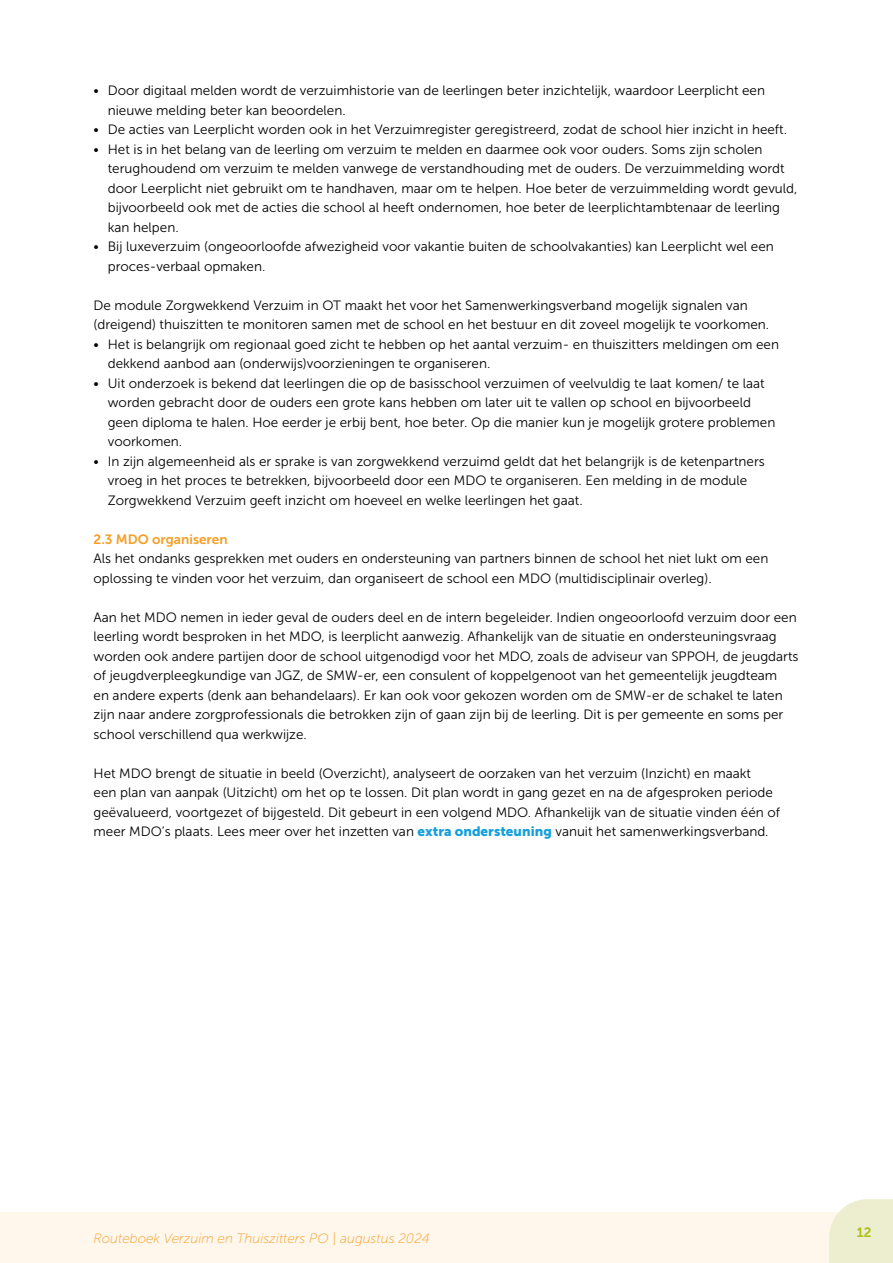
<style>
.page{position:relative;width:893px;height:1263px;background:#fff}
.page>*{position:absolute;margin:0;border:0;box-sizing:border-box;transform-origin:0 0}
.t1{font:13.5px/19.5px "Museo Sans 300";color:#000}
.t2{font:italic 13.5px "Museo Sans 100";color:#f59e24}
.t3{font:13.5px "Museo Sans 700";color:#f59e24}
.t4{font:13.5px "Museo Sans 700";color:#aebd14}
.s1{font-family:"Museo Sans 900";color:#169fdb}
</style>
<div class="page">
<div style="left:0;top:1212px;width:893px;height:51px;background:#fff6ec"></div>
<svg style="left:829px;top:1199px;width:64px;height:64px"></svg>
<p class="t1" style="left:108px;top:81px;width:659px;text-indent:-14px">• Door digitaal melden wordt de verzuimhistorie van de leerlingen beter inzichtelijk, waardoor Leerplicht een nieuwe melding beter kan beoordelen.</p>
<p class="t1" style="left:94px;top:120px;width:695px">• De acties van Leerplicht worden ook in het Verzuimregister geregistreerd, zodat de school hier inzicht in heeft.</p>
<p class="t1" style="left:108px;top:139px;width:691px;text-indent:-14px">• Het is in het belang van de leerling om verzuim te melden en daarmee ook voor ouders. Soms zijn scholen terughoudend om verzuim te melden vanwege de verstandhouding met de ouders. De verzuimmelding wordt door Leerplicht niet gebruikt om te handhaven, maar om te helpen. Hoe beter de verzuimmelding wordt gevuld, bijvoorbeeld ook met de acties die school al heeft ondernomen, hoe beter de leerplichtambtenaar de leerling kan helpen.</p>
<p class="t1" style="left:108px;top:237px;width:668px;text-indent:-14px">• Bij luxeverzuim (ongeoorloofde afwezigheid voor vakantie buiten de schoolvakanties) kan Leerplicht wel een proces-verbaal opmaken.</p>
<p class="t1" style="left:94px;top:295px;width:677px">De module Zorgwekkend Verzuim in OT maakt het voor het Samenwerkingsverband mogelijk signalen van (dreigend) thuiszitten te monitoren samen met de school en het bestuur en dit zoveel mogelijk te voorkomen.</p>
<p class="t1" style="left:108px;top:334px;width:673px;text-indent:-14px">• Het is belangrijk om regionaal goed zicht te hebben op het aantal verzuim- en thuiszitters meldingen om een dekkend aanbod aan (onderwijs)voorzieningen te organiseren.</p>
<p class="t1" style="left:108px;top:373px;width:669px;text-indent:-14px">• Uit onderzoek is bekend dat leerlingen die op de basisschool verzuimen of veelvuldig te laat komen/ te laat worden gebracht door de ouders een grote kans hebben om later uit te vallen op school en bijvoorbeeld geen diploma te halen. Hoe eerder je erbij bent, hoe beter. Op die manier kun je mogelijk grotere problemen voorkomen.</p>
<p class="t1" style="left:108px;top:451px;width:658px;text-indent:-14px">• In zijn algemeenheid als er sprake is van zorgwekkend verzuimd geldt dat het belangrijk is de ketenpartners vroeg in het proces te betrekken, bijvoorbeeld door een MDO te organiseren. Een melding in de module<br>Zorgwekkend Verzuim geeft inzicht om hoeveel en welke leerlingen het gaat.</p>
<p class="t3" style="left:94px;top:531px;width:136px">2.3 MDO organiseren</p>
<p class="t1" style="left:94px;top:549px;width:676px">Als het ondanks gesprekken met ouders en ondersteuning van partners binnen de school het niet lukt om een oplossing te vinden voor het verzuim, dan organiseert de school een MDO (multidisciplinair overleg).</p>
<p class="t1" style="left:94px;top:607px;width:706px">Aan het MDO nemen in ieder geval de ouders deel en de intern begeleider. Indien ongeoorloofd verzuim door een leerling wordt besproken in het MDO, is leerplicht aanwezig. Afhankelijk van de situatie en ondersteuningsvraag worden ook andere partijen door de school uitgenodigd voor het MDO, zoals de adviseur van SPPOH, de jeugdarts of jeugdverpleegkundige van JGZ, de SMW-er, een consulent of koppelgenoot van het gemeentelijk jeugdteam<br>en andere experts (denk aan behandelaars). Er kan ook voor gekozen worden om de SMW-er de schakel te laten zijn naar andere zorgprofessionals die betrokken zijn of gaan zijn bij de leerling. Dit is per gemeente en soms per school verschillend qua werkwijze.</p>
<p class="t1" style="left:94px;top:763px;width:688px">Het MDO brengt de situatie in beeld (Overzicht), analyseert de oorzaken van het verzuim (Inzicht) en maakt<br>een plan van aanpak (Uitzicht) om het op te lossen. Dit plan wordt in gang gezet en na de afgesproken periode geëvalueerd, voortgezet of bijgesteld. Dit gebeurt in een volgend MDO. Afhankelijk van de situatie vinden één of meer MDO’s plaats. Lees meer over het inzetten van <span class="s1">extra ondersteuning</span> vanuit het samenwerkingsverband.</p>
<p class="t2" style="left:94px;top:1231px;width:338px">Routeboek Verzuim en Thuiszitters PO | augustus 2024</p>
<p class="t4" style="left:857px;top:1225px;width:16px">12</p>
</div>
